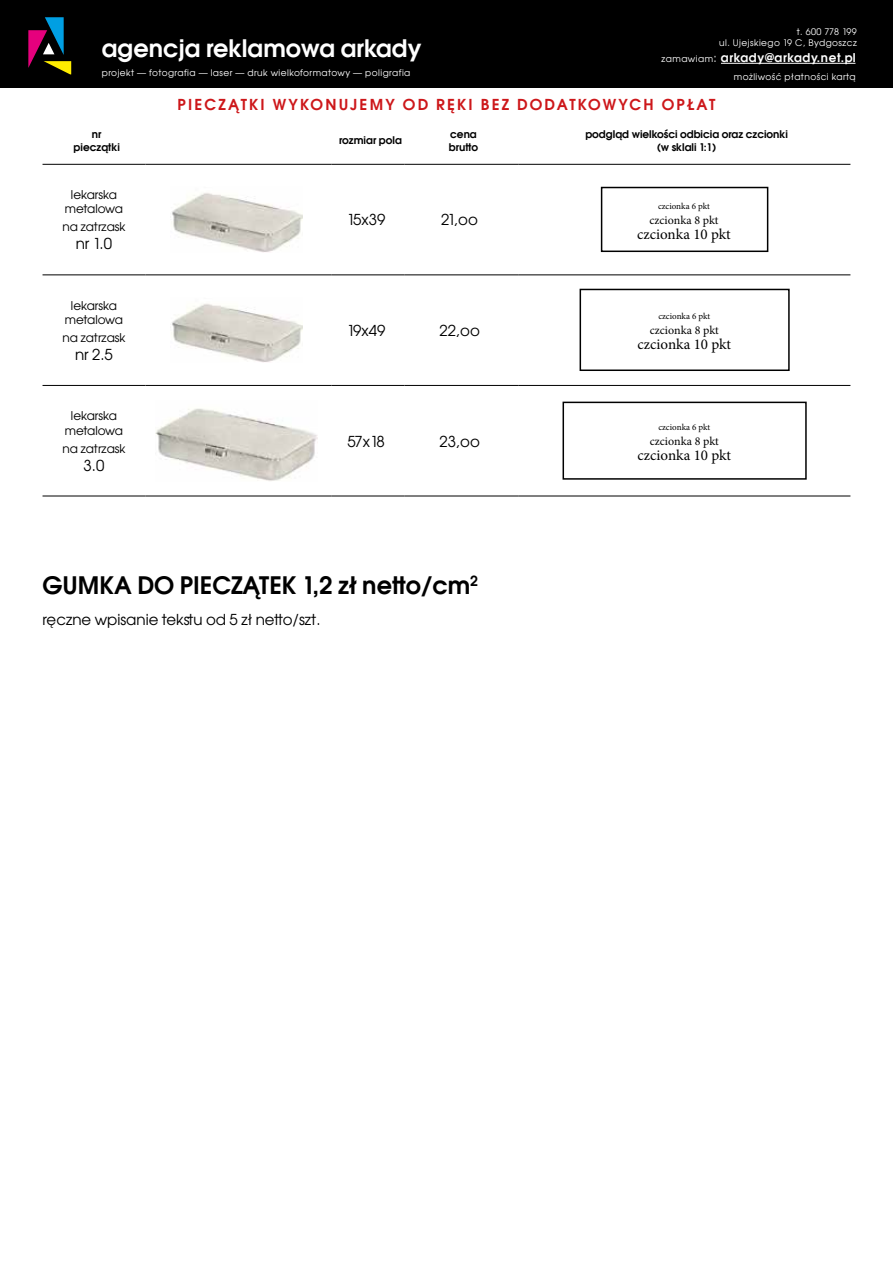
<style>
.page{position:relative;width:893px;height:1263px;background:#fff}
.page>*{position:absolute;margin:0;border:0;box-sizing:border-box;transform-origin:0 0}
.t1{font:24px "Avant Garde Gothic ITC Dm";color:#000}
.t2{font:24px "Avant Garde Gothic ITC Dm";color:#fff}
.t3{font:15px "Avant Garde Gothic ITC";color:#000}
.t4{font:15px "Avant Garde Gothic ITC Dm";letter-spacing:.15em;color:#cd171a}
.t5{font:15px "Minion Pro";color:#000}
.t6{font:12px/14.4px "Avant Garde Gothic ITC";color:#000;text-align:center}
.t7{font:12px "Minion Pro";color:#000}
.t8{font:12px "Avant Garde Gothic ITC Dm";letter-spacing:.05em;color:#fff}
.t9{font:10.5px/12.6px "Avant Garde Gothic ITC Dm";color:#000;text-align:center}
.t10{font:9px/10.8px "Avant Garde Gothic ITC";letter-spacing:.05em;color:#fff;text-align:right}
.t11{font:9px "Minion Pro";color:#000}
.s1{font-family:"Avant Garde Gothic ITC";font-size:9px}
.s2{font-family:"Avant Garde Gothic ITC"}
</style>
<div class="page">
<div style="left:0;top:0;width:893px;height:88px;background:#000"></div>
<svg style="left:28px;top:17px;width:43px;height:57px"></svg>
<hr style="left:721px;top:63px;width:134px;height:1px;background:#fff">
<hr style="left:43px;top:164px;width:102px;height:1px;background:#000">
<hr style="left:145px;top:164px;width:187px;height:1px;background:#000">
<hr style="left:332px;top:164px;width:73px;height:1px;background:#000">
<hr style="left:405px;top:164px;width:114px;height:1px;background:#000">
<hr style="left:519px;top:164px;width:331px;height:1px;background:#000">
<hr style="left:43px;top:274px;width:102px;height:1px;background:#000">
<hr style="left:145px;top:274px;width:187px;height:1px;background:#000">
<hr style="left:332px;top:274px;width:73px;height:1px;background:#000">
<hr style="left:405px;top:274px;width:114px;height:1px;background:#000">
<hr style="left:519px;top:274px;width:331px;height:1px;background:#000">
<hr style="left:43px;top:385px;width:102px;height:1px;background:#000">
<hr style="left:145px;top:385px;width:187px;height:1px;background:#000">
<hr style="left:332px;top:385px;width:73px;height:1px;background:#000">
<hr style="left:405px;top:385px;width:114px;height:1px;background:#000">
<hr style="left:519px;top:385px;width:331px;height:1px;background:#000">
<hr style="left:43px;top:496px;width:102px;height:1px;background:#000">
<hr style="left:145px;top:496px;width:187px;height:1px;background:#000">
<hr style="left:332px;top:496px;width:73px;height:1px;background:#000">
<hr style="left:405px;top:496px;width:114px;height:1px;background:#000">
<hr style="left:519px;top:496px;width:331px;height:1px;background:#000">
<img style="left:172px;top:193px;width:130px;height:59px">
<div style="left:601px;top:187px;width:167px;height:65px;border:2px solid #000"></div>
<img style="left:172px;top:303px;width:130px;height:60px">
<div style="left:580px;top:289px;width:210px;height:82px;border:2px solid #000"></div>
<img style="left:155px;top:408px;width:163px;height:73px">
<div style="left:562px;top:402px;width:245px;height:78px;border:2px solid #000"></div>
<h1 class="t2" style="left:102px;top:33px;width:321px">agencja reklamowa arkady</h1>
<p class="t10" style="left:102px;top:67px;width:310px">projekt — fotografia — laser — druk wielkoformatowy — poligrafia</p>
<p class="t10" style="left:719px;top:27px;width:139px">t. 600 778 199<br>ul. Ujejskiego 19 C, Bydgoszcz</p>
<h3 class="t8" style="left:662px;top:50px;width:195px"><span class="s1">zamawiam</span><span class="s2">:</span> arkady@arkady.net.pl</h3>
<p class="t10" style="left:734px;top:71px;width:123px">możliwość płatności kartą</p>
<h2 class="t4" style="left:177px;top:95px;width:540px">PIECZĄTKI WYKONUJEMY OD RĘKI BEZ DODATKOWYCH OPŁAT</h2>
<p class="t9" style="left:74px;top:128px;width:48px">nr pieczątki</p>
<p class="t9" style="left:339px;top:134px;width:64px">rozmiar pola</p>
<p class="t9" style="left:449px;top:128px;width:31px;text-align:left">cena brutto</p>
<p class="t9" style="left:585px;top:128px;width:204px">podgląd wielkości odbicia oraz czcionki (w sklali 1:1)</p>
<h3 class="t6" style="left:65px;top:187px;width:60px">lekarska metalowa</h3>
<h3 class="t6" style="left:62px;top:220px;width:65px">na zatrzask</h3>
<h2 class="t3" style="left:76px;top:235px;width:38px">nr 1.0</h2>
<h3 class="t6" style="left:65px;top:298px;width:60px">lekarska metalowa</h3>
<h3 class="t6" style="left:62px;top:330px;width:65px">na zatrzask</h3>
<h2 class="t3" style="left:75px;top:345px;width:39px">nr 2.5</h2>
<h3 class="t6" style="left:65px;top:408px;width:60px">lekarska metalowa</h3>
<h3 class="t6" style="left:62px;top:441px;width:65px">na zatrzask</h3>
<h2 class="t3" style="left:84px;top:456px;width:22px">3.0</h2>
<h2 class="t3" style="left:347px;top:211px;width:40px">15x39</h2>
<h2 class="t3" style="left:441px;top:211px;width:38px">21,oo</h2>
<h2 class="t3" style="left:347px;top:321px;width:40px">19x49</h2>
<h2 class="t3" style="left:439px;top:321px;width:42px">22,oo</h2>
<h2 class="t3" style="left:347px;top:432px;width:39px">57x18</h2>
<h2 class="t3" style="left:439px;top:432px;width:42px">23,oo</h2>
<h1 class="t1" style="left:43px;top:569px;width:437px">GUMKA DO PIECZĄTEK 1,2 zł netto/cm<sup>2</sup></h1>
<h2 class="t3" style="left:43px;top:610px;width:279px">ręczne wpisanie tekstu od 5 zł netto/szt.</h2>
<p class="t11" style="left:658px;top:200px;width:53px">czcionka 6 pkt</p>
<h3 class="t7" style="left:649px;top:212px;width:71px">czcionka 8 pkt</h3>
<h2 class="t5" style="left:637px;top:224px;width:95px">czcionka 10 pkt</h2>
<p class="t11" style="left:658px;top:310px;width:53px">czcionka 6 pkt</p>
<h3 class="t7" style="left:650px;top:322px;width:71px">czcionka 8 pkt</h3>
<h2 class="t5" style="left:637px;top:334px;width:95px">czcionka 10 pkt</h2>
<p class="t11" style="left:658px;top:421px;width:53px">czcionka 6 pkt</p>
<h3 class="t7" style="left:650px;top:433px;width:71px">czcionka 8 pkt</h3>
<h2 class="t5" style="left:637px;top:445px;width:95px">czcionka 10 pkt</h2>
</div>
